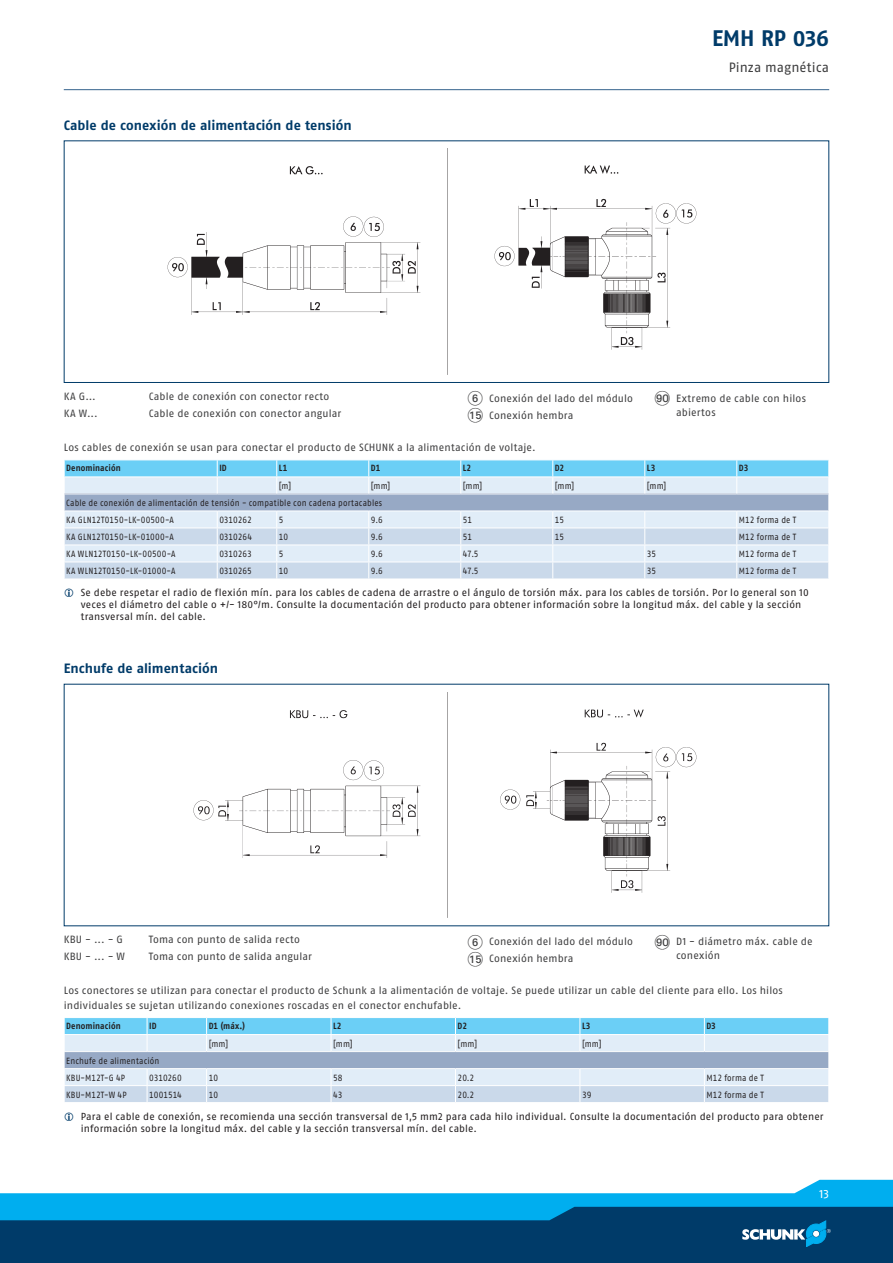
<style>
.page{position:relative;width:893px;height:1263px;background:#fff}
.page>*{position:absolute;margin:0;border:0;box-sizing:border-box;transform-origin:0 0}
.t1{font:700 22.5px "SCHUNK Fago Pro";letter-spacing:-.015em;color:#003b69}
.t2{font:700 13.5px "SCHUNK Fago Pro";color:#003b69}
.t3{font:13.5px "SCHUNK Fago Pro";letter-spacing:.005em;color:#3e3e3f}
.t4{font:12px "SCHUNK Fago Pro";color:#fff}
.t5{font:10.5px/14.2px "SCHUNK Fago Pro";letter-spacing:.015em;color:#3e3e3f}
.t6{font:10.2px/12px "SCHUNK Fago Pro";letter-spacing:.015em;color:#231f20}
.t7{font:9px/17px "SCHUNK Fago Pro";letter-spacing:.015em;color:#231f20;scale:.9 1}
.t8{font:700 9px "SCHUNK Fago Pro";letter-spacing:.015em;color:#231f20;scale:.9 1}
.t9{font:9px "SCHUNK Fago Pro";letter-spacing:-.01em;color:#231f20;scale:.9 1}
.t10{font:9px "SCHUNK Fago Pro";letter-spacing:-.005em;color:#231f20;scale:.9 1}
.s1{font-family:"Deco Numbers LH Circle";font-size:15px}
</style>
<div class="page">
<div style="left:0;top:1202px;width:893px;height:61px;background:#003b69"></div>
<svg style="left:0;top:1180px;width:893px;height:67px"></svg>
<hr style="left:64px;top:89px;width:765px;height:1px;background:#35628d">
<div style="left:64px;top:140px;width:765px;height:243px;border:1px solid #003b69"></div>
<img style="left:167px;top:149px;width:530px;height:225px">
<svg style="left:64px;top:460px;width:765px;height:119px;background:#c2dbed"></svg>
<hr style="left:64px;top:511px;width:153px;height:1px;background:#fff">
<hr style="left:217px;top:511px;width:60px;height:1px;background:#fff">
<hr style="left:277px;top:511px;width:92px;height:1px;background:#fff">
<hr style="left:369px;top:511px;width:92px;height:1px;background:#fff">
<hr style="left:461px;top:511px;width:92px;height:1px;background:#fff">
<hr style="left:553px;top:511px;width:92px;height:1px;background:#fff">
<hr style="left:645px;top:511px;width:92px;height:1px;background:#fff">
<hr style="left:737px;top:511px;width:92px;height:1px;background:#fff">
<img style="left:193px;top:692px;width:504px;height:226px">
<svg style="left:64px;top:1017px;width:765px;height:85px;background:#bad7eb"></svg>
<hr style="left:64px;top:1068px;width:83px;height:1px;background:#fff">
<hr style="left:147px;top:1068px;width:60px;height:1px;background:#fff">
<hr style="left:207px;top:1068px;width:124px;height:1px;background:#fff">
<hr style="left:331px;top:1068px;width:124px;height:1px;background:#fff">
<hr style="left:455px;top:1068px;width:125px;height:1px;background:#fff">
<hr style="left:580px;top:1068px;width:124px;height:1px;background:#fff">
<hr style="left:704px;top:1068px;width:125px;height:1px;background:#fff">
<p class="t2" style="left:64px;top:117px;width:289px">Cable de conexión de alimentación de tensión</p>
<h1 class="t1" style="left:712px;top:24px;width:119px">EMH RP 036</h1>
<p class="t3" style="left:729px;top:60px;width:102px">Pinza magnética</p>
<p class="t5" style="left:468px;top:390px;width:167px;line-height:17px"><span class="s1">6</span> Conexión del lado del módulo<br><span class="s1">AO</span> Conexión hembra</p>
<p class="t5" style="left:676px;top:391px;width:131px;text-indent:-21px"><span class="s1">IT</span> Extremo de cable con hilos abiertos</p>
<p class="t5" style="left:64px;top:440px;width:473px">Los cables de conexión se usan para conectar el producto de SCHUNK a la alimentación de voltaje.</p>
<p class="t8" style="left:66px;top:463px;width:62px">Denominación</p>
<p class="t8" style="left:219px;top:463px;width:10px">ID</p>
<p class="t8" style="left:279px;top:463px;width:11px">L1</p>
<p class="t8" style="left:371px;top:463px;width:12px">D1</p>
<p class="t8" style="left:463px;top:463px;width:11px">L2</p>
<p class="t8" style="left:555px;top:463px;width:12px">D2</p>
<p class="t8" style="left:647px;top:463px;width:11px">L3</p>
<p class="t8" style="left:739px;top:463px;width:12px">D3</p>
<p class="t7" style="left:279px;top:477px;width:15px">[m]</p>
<p class="t7" style="left:371px;top:477px;width:23px">[mm]</p>
<p class="t7" style="left:463px;top:477px;width:23px">[mm]</p>
<p class="t7" style="left:555px;top:477px;width:23px">[mm]</p>
<p class="t7" style="left:647px;top:477px;width:23px">[mm]</p>
<p class="t7" style="left:66px;top:494px;width:353px">Cable de conexión de alimentación de tensión - compatible con cadena portacables<br>KA GLN12T0150-LK-00500-A</p>
<p class="t5" style="left:64px;top:389px;width:34px">KA G...</p>
<p class="t5" style="left:149px;top:389px;width:182px">Cable de conexión con conector recto</p>
<p class="t5" style="left:64px;top:406px;width:35px">KA W...</p>
<p class="t5" style="left:149px;top:406px;width:194px">Cable de conexión con conector angular</p>
<p class="t9" style="left:219px;top:514px;width:37px">0310262</p>
<p class="t7" style="left:279px;top:511px;width:7px">5</p>
<p class="t7" style="left:371px;top:511px;width:15px">9.6</p>
<p class="t7" style="left:463px;top:511px;width:12px">51</p>
<p class="t7" style="left:555px;top:511px;width:12px">15</p>
<p class="t7" style="left:739px;top:511px;width:65px">M12 forma de T</p>
<p class="t7" style="left:66px;top:528px;width:121px">KA GLN12T0150-LK-01000-A</p>
<p class="t9" style="left:219px;top:531px;width:38px">0310264</p>
<p class="t7" style="left:279px;top:528px;width:12px">10</p>
<p class="t7" style="left:371px;top:528px;width:15px">9.6</p>
<p class="t7" style="left:463px;top:528px;width:12px">51</p>
<p class="t7" style="left:555px;top:528px;width:12px">15</p>
<p class="t7" style="left:739px;top:528px;width:65px">M12 forma de T</p>
<p class="t7" style="left:66px;top:545px;width:123px">KA WLN12T0150-LK-00500-A</p>
<p class="t9" style="left:219px;top:548px;width:37px">0310263</p>
<p class="t7" style="left:279px;top:545px;width:7px">5</p>
<p class="t7" style="left:371px;top:545px;width:15px">9.6</p>
<p class="t7" style="left:463px;top:545px;width:19px">47.5</p>
<p class="t7" style="left:647px;top:545px;width:12px">35</p>
<p class="t7" style="left:739px;top:545px;width:65px">M12 forma de T</p>
<p class="t7" style="left:66px;top:562px;width:123px">KA WLN12T0150-LK-01000-A</p>
<p class="t9" style="left:219px;top:565px;width:38px">0310265</p>
<p class="t7" style="left:279px;top:562px;width:12px">10</p>
<p class="t7" style="left:371px;top:562px;width:15px">9.6</p>
<p class="t7" style="left:463px;top:562px;width:19px">47.5</p>
<p class="t7" style="left:647px;top:562px;width:12px">35</p>
<p class="t7" style="left:739px;top:562px;width:65px">M12 forma de T</p>
<p class="t6" style="left:81px;top:586px;width:729px">Se debe respetar el radio de flexión mín. para los cables de cadena de arrastre o el ángulo de torsión máx. para los cables de torsión. Por lo general son 10 veces el diámetro del cable o +/- 180°/m. Consulte la documentación del producto para obtener información sobre la longitud máx. del cable y la sección transversal mín. del cable.</p>
<p class="t2" style="left:64px;top:660px;width:156px">Enchufe de alimentación</p>
<p class="t5" style="left:468px;top:933px;width:167px;line-height:17px"><span class="s1">6</span> Conexión del lado del módulo<br><span class="s1">AO</span> Conexión hembra</p>
<p class="t5" style="left:676px;top:934px;width:138px;text-indent:-21px"><span class="s1">IT</span> D1 - diámetro máx. cable de conexión</p>
<p class="t5" style="left:64px;top:983px;width:721px">Los conectores se utilizan para conectar el producto de Schunk a la alimentación de voltaje. Se puede utilizar un cable del cliente para ello. Los hilos individuales se sujetan utilizando conexiones roscadas en el conector enchufable.</p>
<p class="t8" style="left:66px;top:1020px;width:62px">Denominación</p>
<p class="t8" style="left:149px;top:1020px;width:10px">ID</p>
<p class="t8" style="left:209px;top:1020px;width:42px">D1 (máx.)</p>
<p class="t8" style="left:333px;top:1020px;width:11px">L2</p>
<p class="t8" style="left:458px;top:1020px;width:12px">D2</p>
<p class="t8" style="left:582px;top:1020px;width:11px">L3</p>
<p class="t8" style="left:706px;top:1020px;width:12px">D3</p>
<p class="t7" style="left:209px;top:1035px;width:23px">[mm]</p>
<p class="t7" style="left:333px;top:1035px;width:23px">[mm]</p>
<p class="t7" style="left:458px;top:1035px;width:23px">[mm]</p>
<p class="t7" style="left:582px;top:1035px;width:23px">[mm]</p>
<p class="t7" style="left:66px;top:1052px;width:105px">Enchufe de alimentación<br>KBU-M12T-G 4P</p>
<p class="t5" style="left:64px;top:932px;width:61px">KBU - ... - G</p>
<p class="t5" style="left:149px;top:932px;width:153px">Toma con punto de salida recto</p>
<p class="t5" style="left:64px;top:949px;width:63px">KBU - ... - W</p>
<p class="t5" style="left:149px;top:949px;width:165px">Toma con punto de salida angular</p>
<p class="t9" style="left:149px;top:1072px;width:38px">0310260</p>
<p class="t7" style="left:209px;top:1069px;width:12px">10</p>
<p class="t7" style="left:333px;top:1069px;width:12px">58</p>
<p class="t7" style="left:458px;top:1069px;width:20px">20.2</p>
<p class="t7" style="left:706px;top:1069px;width:65px">M12 forma de T</p>
<p class="t7" style="left:66px;top:1086px;width:69px">KBU-M12T-W 4P</p>
<p class="t10" style="left:149px;top:1089px;width:38px">1001514</p>
<p class="t7" style="left:209px;top:1086px;width:12px">10</p>
<p class="t7" style="left:333px;top:1086px;width:12px">43</p>
<p class="t7" style="left:458px;top:1086px;width:20px">20.2</p>
<p class="t7" style="left:582px;top:1086px;width:12px">39</p>
<p class="t7" style="left:706px;top:1086px;width:65px">M12 forma de T</p>
<p class="t6" style="left:81px;top:1110px;width:744px">Para el cable de conexión, se recomienda una sección transversal de 1,5 mm2 para cada hilo individual. Consulte la documentación del producto para obtener información sobre la longitud máx. del cable y la sección transversal mín. del cable.</p>
<p class="t4" style="left:819px;top:1186px;width:11px">13</p>
</div>
